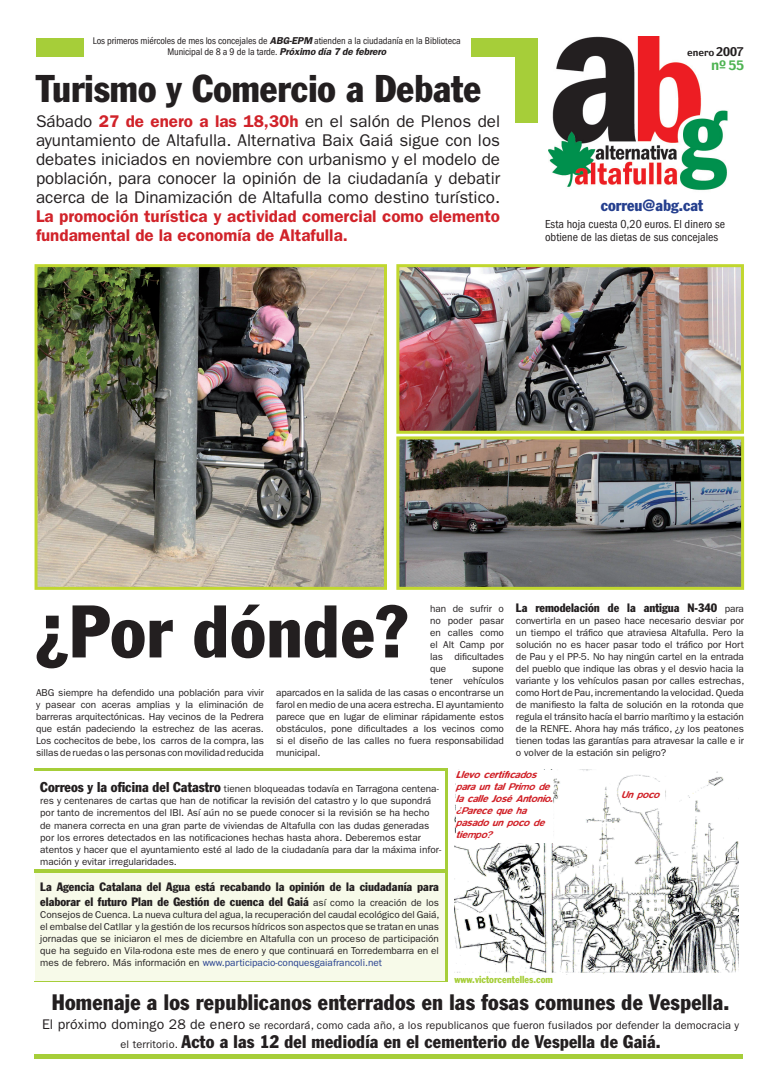
<style>
.page{position:relative;width:780px;height:1092px;background:#fff}
.page>*{position:absolute;margin:0;border:0;box-sizing:border-box;transform-origin:0 0}
.t1{font:condensed 73px "Franklin Gothic";letter-spacing:.01em;color:#231f20}
.t2{font:condensed 38px "Franklin Gothic";color:#231f20}
.t3{font:condensed 22px "Franklin Gothic";letter-spacing:.01em;color:#231f20}
.t4{font:condensed 18px "Franklin Gothic";letter-spacing:.01em;color:#231f20}
.t5{font:17px/19px "Franklin Gothic";color:#231f20;text-align:justify}
.t6{font:600 17px/19px "Franklin Gothic";color:#d1232a}
.t7{font:condensed 16px "Franklin Gothic";color:#253f8e}
.t8{font:13px "Charcoal";color:#4eb352}
.t9{font:condensed 12px/14.4px "Franklin Gothic";color:#231f20}
.t10{font:condensed 12px/13px "Franklin Gothic";color:#231f20}
.t11{font:11px "Franklin Gothic";letter-spacing:.01em;color:#231f20}
.t12{font:10px/12px "Franklin Gothic";color:#231f20;text-align:justify}
.t13{font:condensed 10px/11px "Franklin Gothic";letter-spacing:-.01em;color:#231f20;text-align:center}
.t14{font:italic 500 10px/12px "Blur";color:#d1232a}
.t15{font:condensed 10px "Franklin Gothic";color:#a6ce39}
.t16{font:9px "Charcoal";letter-spacing:-.005em;color:#231f20}
.s1{font-weight:600;font-style:italic;font-stretch:normal}
.s2{font-weight:600;color:#d1232a}
.s3{font-size:12px}
.s4{font-stretch:normal;font-size:10px}
.s5{font-stretch:condensed;font-size:14px}
.s6{color:#253f8e}
.s7{font-size:14px}
.s8{font-stretch:normal;font-size:11px}
</style>
<div class="page">
<img style="left:548px;top:36px;width:180px;height:154px">
<div style="left:471px;top:38px;width:65px;height:19px;background:#a6ce39"></div>
<div style="left:515px;top:38px;width:22px;height:84px;background:#a6ce39"></div>
<div style="left:36px;top:38px;width:48px;height:19px;background:#a6ce39"></div>
<img style="left:39px;top:268px;width:344px;height:317px">
<div style="left:35px;top:264px;width:352px;height:325px;border:3px solid #c1d72f"></div>
<img style="left:400px;top:268px;width:340px;height:162px">
<div style="left:396px;top:264px;width:348px;height:170px;border:3px solid #c1d72f"></div>
<img style="left:400px;top:440px;width:340px;height:146px">
<div style="left:396px;top:436px;width:348px;height:154px;border:3px solid #c1d72f"></div>
<div style="left:35px;top:871px;width:412px;height:109px;background:#f7fae9"></div>
<img style="left:454px;top:770px;width:284px;height:204px">
<div style="left:456px;top:770px;width:96px;height:72px;background:#fff"></div>
<div style="left:621px;top:782px;width:43px;height:24px;background:#fff"></div>
<hr style="left:34px;top:1054px;width:708px;height:4px;background:#a6ce39">
<hr style="left:34px;top:768px;width:414px;height:2px;background:#a6ce39">
<hr style="left:34px;top:869px;width:414px;height:3px;background:#a6ce39">
<hr style="left:34px;top:980px;width:413px;height:1px;background:#a6ce39">
<hr style="left:445px;top:768px;width:3px;height:213px;background:#a6ce39">
<p class="t13" style="left:93px;top:35px;width:369px">Los primeros miércoles de mes los concejales de <span class="s1">ABG-EPM</span> atienden a la ciudadanía en la Biblioteca<br>Municipal de 8 a 9 de la tarde. <span class="s1">Próximo día 7 de febrero</span></p>
<h2 class="t2" style="left:36px;top:65px;width:446px">Turismo y Comercio a Debate</h2>
<p class="t5" style="left:36px;top:111px;width:465px">Sábado <span class="s2">27 de enero a las 18,30h</span> en el salón de Plenos del ayuntamiento de Altafulla. Alternativa Baix Gaiá sigue con los debates iniciados en noviembre con urbanismo y el modelo de población, para conocer la opinión de la ciudadanía y debatir acerca de la Dinamización de Altafulla como destino turístico.</p>
<h3 class="t6" style="left:36px;top:206px;width:465px">La promoción turística y actividad comercial como elemento fundamental de la economía de Altafulla.</h3>
<p class="t16" style="left:687px;top:47px;width:58px">enero <span class="s3">2007</span></p>
<h3 class="t8" style="left:711px;top:57px;width:34px">nº 55</h3>
<h3 class="t7" style="left:600px;top:195px;width:104px">correu@abg.cat</h3>
<p class="t10" style="left:545px;top:217px;width:181px">Esta hoja cuesta 0,20 euros. El dinero se obtiene de las dietas de sus concejales</p>
<h1 class="t1" style="left:36px;top:587px;width:373px">¿Por dónde?</h1>
<p class="t12" style="left:430px;top:603px;width:75px">han de sufrir o no poder pasar en calles como el Alt Camp por las dificultades que</p>
<p class="t12" style="left:472px;top:663px;width:33px">supone</p>
<p class="t12" style="left:430px;top:675px;width:75px">tener vehículos</p>
<p class="t12" style="left:276px;top:687px;width:229px">aparcados en la salida de las casas o encontrarse un</p>
<p class="t12" style="left:276px;top:699px;width:229px">farol en medio de una acera estrecha. El ayuntamiento</p>
<p class="t12" style="left:276px;top:711px;width:229px">parece que en lugar de eliminar rápidamente estos</p>
<p class="t12" style="left:276px;top:723px;width:229px">obstáculos, pone dificultades a los vecinos como</p>
<p class="t12" style="left:276px;top:735px;width:229px">si el diseño de las calles no fuera responsabilidad</p>
<p class="t12" style="left:276px;top:747px;width:46px">municipal.</p>
<p class="t12" style="left:36px;top:687px;width:229px">ABG siempre ha defendido una población para vivir y pasear con aceras amplias y la eliminación de barreras arquitectónicas. Hay vecinos de la Pedrera que están padeciendo la estrechez de las aceras.<br>Los cochecitos de bebe, los carros de la compra, las sillas de ruedas o las personas con movilidad reducida</p>
<p class="t9" style="left:516px;top:600px;width:229px">La remodelación de la antigua N-340 <span class="s4">para</span></p>
<p class="t12" style="left:516px;top:615px;width:230px">convertirla en un paseo hace necesario desviar por un tiempo el tráfico que atraviesa Altafulla. Pero la solución no es hacer pasar todo el tráfico por Hort de Pau y el PP-5. No hay ningún cartel en la entrada del pueblo que indique las obras y el desvio hacia la variante y los vehículos pasan por calles estrechas, como Hort de Pau, incrementando la velocidad. Queda de manifiesto la falta de solución en la rotonda que regula el tránsito hacía el barrio marítimo y la estación de la RENFE. Ahora hay más tráfico, ¿y los peatones tienen todas las garantías para atravesar la calle e ir o volver de la estación sin peligro?</p>
<p class="t12" style="left:40px;top:783px;width:402px;text-align:left"><span class="s5">Correos y la oficina del Catastro</span> tienen bloqueadas todavía en Tarragona centena&shy;res y centenares de cartas que han de notificar la revisión del catastro y lo que supondrá por tanto de incrementos del IBI. Así aún no se puede conocer si la revisión se ha hecho de manera correcta en una gran parte de viviendas de Altafulla con las dudas generadas por los errores detectados en las notificaciones hechas hasta ahora. Deberemos estar atentos y hacer que el ayuntamiento esté al lado de la ciudadanía para dar la máxima infor&shy;mación y evitar irregularidades.</p>
<p class="t14" style="left:456px;top:769px;width:102px">Llevocertificados parauntalPrimode lacalleJoséAntonio. ¿Parecequeha pasadounpocode tiempo?</p>
<p class="t14" style="left:621px;top:789px;width:44px">Unpoco</p>
<p class="t9" style="left:40px;top:879px;width:400px">La Agencia Catalana del Agua está recabando la opinión de la ciudadanía para elaborar el futuro Plan de Gestión de cuenca del Gaiá <span class="s4">así como la creación de los</span></p>
<p class="t12" style="left:40px;top:908px;width:401px">Consejos de Cuenca. La nueva cultura del agua, la recuperación del caudal ecológico del Gaiá, el embalse del Catllar y la gestión de los recursos hídricos son aspectos que se tratan en unas jornadas que se iniciaron el mes de diciembre en Altafulla con un proceso de participación que ha seguido en Vila-rodona este mes de enero y que continuará en Torredembarra en el mes de febrero. Más información en <span class="s6">www.participacio-conquesgaiafrancoli.net</span></p>
<h3 class="t3" style="left:52px;top:988px;width:679px">Homenaje a los republicanos enterrados en las fosas comunes de Vespella.</h3>
<p class="t11" style="left:42px;top:1018px;width:698px"><span class="s7">El próximo domingo 28 de enero</span> se recordará, como cada año, a los republicanos que fueron fusilados por defender la democracia y</p>
<h3 class="t4" style="left:120px;top:1030px;width:541px"><span class="s8">el territorio.</span> Acto a las 12 del mediodía en el cementerio de Vespella de Gaiá.</h3>
<p class="t15" style="left:454px;top:972px;width:100px">www.victorcentelles.com</p>
</div>
